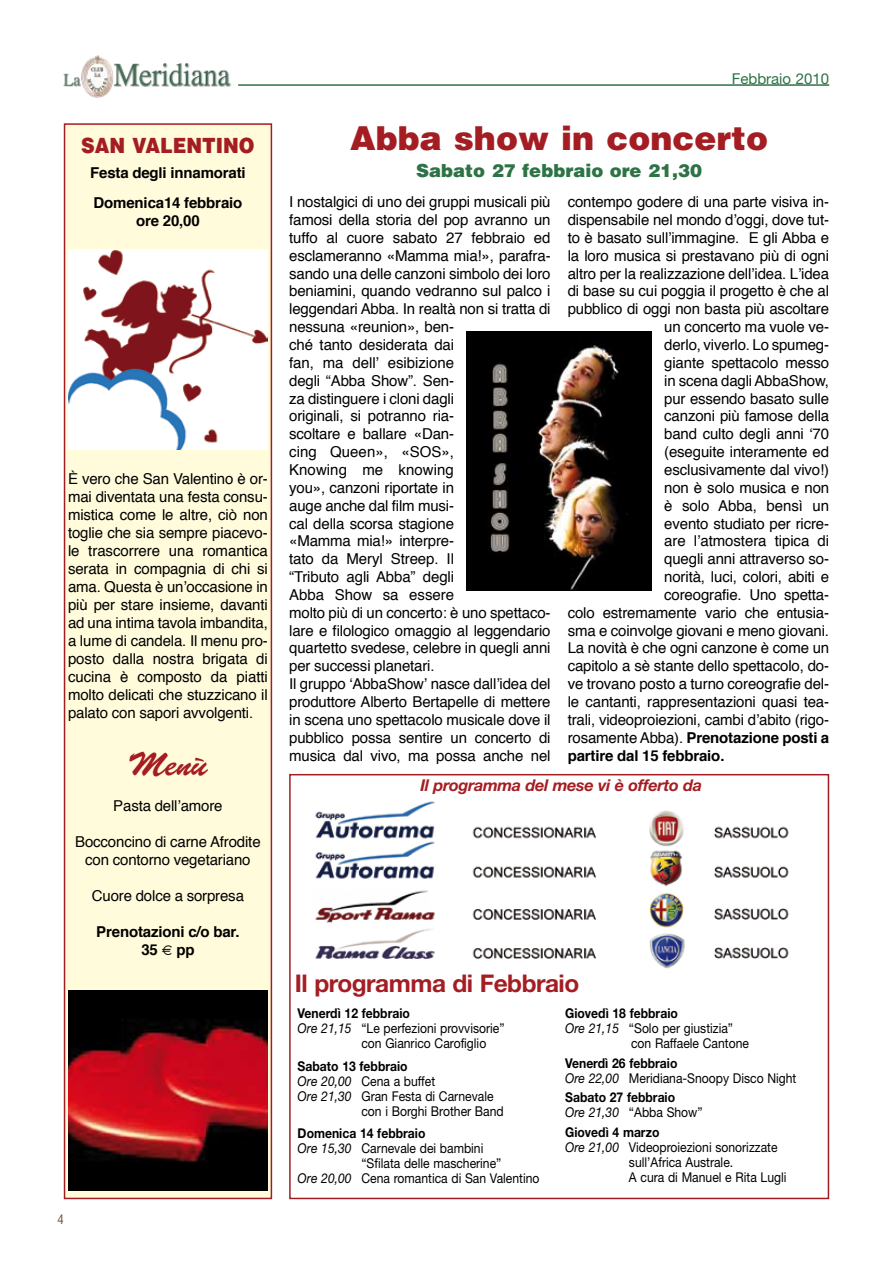
<style>
.page{position:relative;width:893px;height:1263px;background:#fff}
.page>*{position:absolute;margin:0;border:0;box-sizing:border-box;transform-origin:0 0}
.t1{font:900 33px "Helvetica";color:#a41d23}
.t2{font:33px "Brush Script";color:#a41d23}
.t3{font:700 24.45px "Helvetica Neue";letter-spacing:-.02em;color:#a41d23}
.t4{font:900 21px "Helvetica";color:#a41d23;scale:.9 1}
.t5{font:900 18px "Helvetica";color:#2e7346}
.t6{font:italic 700 16.2px "Helvetica Neue";letter-spacing:-.02em;color:#a41d23}
.t7{font:15px/17.9px "Helvetica";letter-spacing:-.01em;color:#000}
.t8{font:700 15px/18px "Helvetica";letter-spacing:-.01em;color:#000;text-align:center}
.t9{font:15px "Helvetica Neue";color:#2e7346}
.t10{font:13.5px/15px "Helvetica Neue";color:#000;scale:.9 1}
.t11{font:700 13.5px/15px "Helvetica Neue";color:#000;scale:.9 1}
.t12{font:condensed 12.75px "Helvetica";color:#6a5741}
.s1{font-weight:400}
.s2{font-style:italic}
.s3{font-weight:700}
.s4{font-weight:400;font-style:italic}
</style>
<div class="page">
<img style="left:114px;top:63px;width:117px;height:24px">
<img style="left:63px;top:73px;width:18px;height:14px">
<img style="left:81px;top:55px;width:33px;height:43px">
<hr style="left:238px;top:84px;width:591px;height:2px;background:#2e7346">
<div style="left:64px;top:123px;width:208px;height:1076px;background:#fffbdb;border:2px solid #a41d23"></div>
<img style="left:68px;top:249px;width:200px;height:200px">
<div style="left:289px;top:774px;width:540px;height:425px;border:2px solid #a41d23"></div>
<img style="left:315px;top:801px;width:474px;height:168px">
<img style="left:467px;top:332px;width:184px;height:258px">
<img style="left:68px;top:991px;width:200px;height:200px">
<h3 class="t4" style="left:81px;top:132px;width:191px">San Valentino</h3>
<p class="t8" style="left:90px;top:157px;width:157px;line-height:30px;text-align:left">Festa degli innamorati<br>Domenica14 febbraio</p>
<p class="t8" style="left:136px;top:211px;width:65px">ore 20,00</p>
<p class="t7" style="left:68px;top:469px;width:201px;text-align:justify">è vero che San Valentino è or&shy;mai diventata una festa consu&shy;mistica come le altre, ciò non toglie che sia sempre piacevo&shy;le trascorrere una romantica serata in compagnia di chi si ama. Questa è un’occasione in più per stare insieme, davanti ad una intima tavola imbandita, a lume di candela. Il menu pro&shy;posto dalla nostra brigata di cucina è composto da piatti molto delicati che stuzzicano il palato con sapori avvolgenti.</p>
<h1 class="t2" style="left:128px;top:746px;width:81px">Menù</h1>
<p class="t7" style="left:113px;top:796px;width:111px">Pasta dell’amore</p>
<p class="t7" style="left:75px;top:832px;width:187px;text-align:center">Bocconcino di carne Afrodite con contorno vegetariano</p>
<p class="t7" style="left:92px;top:886px;width:154px">Cuore dolce a sorpresa</p>
<p class="t8" style="left:96px;top:922px;width:145px">Prenotazioni c/o bar.<br>35 € pp</p>
<p class="t12" style="left:57px;top:1211px;width:8px">4</p>
<p class="t9" style="left:732px;top:70px;width:99px">Febbraio 2010</p>
<h1 class="t1" style="left:350px;top:117px;width:420px">Abba show in concerto</h1>
<p class="t5" style="left:416px;top:159px;width:288px">Sabato 27 febbraio ore 21,30</p>
<p class="t7" style="left:289px;top:193px;width:263px">I nostalgici di uno dei gruppi musicali più famosi della storia del pop avranno un tuffo al cuore sabato 27 febbraio ed esclameranno «Mamma mia!», parafra&shy;sando una delle canzoni simbolo dei loro beniamini, quando vedranno sul palco i leggendari Abba. In realtà non si tratta di nessuna «reunion», ben-<br>ché tanto desiderata dai<br>fan, ma dell’ esibizione<br>degli “Abba Show”. Sen-<br>za distinguere i cloni dagli<br>originali, si potranno ria-<br>scoltare e ballare «Dan-<br>cing Queen», «SOS»,<br>Knowing me knowing<br>you», canzoni riportate in<br>auge anche dal film musi-<br>cal della scorsa stagione<br>«Mamma mia!» interpre-<br>tato da Meryl Streep. Il<br>“Tributo agli Abba” degli<br>Abba Show sa essere<br>molto più di un concerto: è uno spettaco&shy;lare e filologico omaggio al leggendario quartetto svedese, celebre in quegli anni per successi planetari.<br>Il gruppo ‘AbbaShow’ nasce dall’idea del produttore Alberto Bertapelle di mettere in scena uno spettacolo musicale dove il pubblico possa sentire un concerto di musica dal vivo, ma possa anche nel</p>
<p class="t7" style="left:568px;top:193px;width:263px">contempo godere di una parte visiva in-</p>
<p class="t7" style="left:568px;top:210px;width:263px">dispensabile nel mondo d’oggi, dove tut-</p>
<p class="t7" style="left:568px;top:228px;width:263px">to è basato sull’immagine. E gli Abba e</p>
<p class="t7" style="left:568px;top:246px;width:263px">la loro musica si prestavano più di ogni</p>
<p class="t7" style="left:568px;top:264px;width:263px">altro per la realizzazione dell’idea. L’idea</p>
<p class="t7" style="left:568px;top:282px;width:263px">di base su cui poggia il progetto è che al</p>
<p class="t7" style="left:568px;top:300px;width:263px">pubblico di oggi non basta più ascoltare</p>
<p class="t7" style="left:664px;top:317px;width:166px">un concerto ma vuole ve-</p>
<p class="t7" style="left:664px;top:335px;width:166px">derlo, viverlo. Lo spumeg-</p>
<p class="t7" style="left:664px;top:353px;width:166px">giante spettacolo messo</p>
<p class="t7" style="left:664px;top:371px;width:166px">in scena dagli AbbaShow,</p>
<p class="t7" style="left:664px;top:389px;width:166px">pur essendo basato sulle</p>
<p class="t7" style="left:664px;top:407px;width:166px">canzoni più famose della</p>
<p class="t7" style="left:664px;top:425px;width:166px">band culto degli anni ‘70</p>
<p class="t7" style="left:664px;top:442px;width:166px">(eseguite interamente ed</p>
<p class="t7" style="left:664px;top:460px;width:166px">esclusivamente dal vivo!)</p>
<p class="t7" style="left:664px;top:478px;width:166px">non è solo musica e non</p>
<p class="t7" style="left:664px;top:496px;width:166px">è solo Abba, bensì un</p>
<p class="t7" style="left:664px;top:514px;width:166px">evento studiato per ricre-</p>
<p class="t7" style="left:664px;top:532px;width:166px">are l’atmostera tipica di</p>
<p class="t7" style="left:664px;top:550px;width:166px">quegli anni attraverso so-</p>
<p class="t7" style="left:664px;top:567px;width:166px">norità, luci, colori, abiti e</p>
<p class="t7" style="left:664px;top:585px;width:166px">coreografie. Uno spetta-</p>
<p class="t7" style="left:568px;top:603px;width:263px">colo estremamente vario che entusia-</p>
<p class="t7" style="left:568px;top:621px;width:263px">sma e coinvolge giovani e meno giovani.</p>
<p class="t7" style="left:568px;top:639px;width:263px">La novità è che ogni canzone è come un</p>
<p class="t7" style="left:568px;top:657px;width:263px">capitolo a sè stante dello spettacolo, do-</p>
<p class="t7" style="left:568px;top:674px;width:263px">ve trovano posto a turno coreografie del-</p>
<p class="t7" style="left:568px;top:692px;width:263px">le cantanti, rappresentazioni quasi tea-</p>
<p class="t7" style="left:568px;top:710px;width:263px">trali, videoproiezioni, cambi d’abito (rigo-</p>
<p class="t8" style="left:568px;top:728px;width:263px"><span class="s1">rosamente Abba).</span> Prenotazione posti a</p>
<p class="t8" style="left:568px;top:745px;width:158px">partire dal 15 febbraio.</p>
<p class="t6" style="left:420px;top:776px;width:283px">Il programma del mese vi è offerto da</p>
<h2 class="t3" style="left:295px;top:968px;width:286px">Il programma di Febbraio</h2>
<p class="t11" style="left:298px;top:1006px;width:126px">Venerdì 12 febbraio</p>
<p class="t10" style="left:298px;top:1021px;width:231px"><span class="s2">Ore 21,15</span> “Le perfezioni provvisorie”</p>
<p class="t10" style="left:361px;top:1036px;width:140px">con Gianrico Carofiglio</p>
<p class="t11" style="left:298px;top:1058px;width:124px">Sabato 13 febbraio</p>
<p class="t10" style="left:298px;top:1073px;width:154px"><span class="s2">Ore 20,00</span> Cena a buffet</p>
<p class="t10" style="left:298px;top:1088px;width:219px"><span class="s2">Ore 21,30</span> Gran Festa di Carnevale</p>
<p class="t10" style="left:361px;top:1103px;width:160px">con i Borghi Brother Band</p>
<p class="t11" style="left:298px;top:1126px;width:143px">Domenica 14 febbraio</p>
<p class="t10" style="left:298px;top:1141px;width:208px"><span class="s2">Ore 15,30</span> Carnevale dei bambini</p>
<p class="t10" style="left:361px;top:1156px;width:157px">“Sfilata delle mascherine”</p>
<p class="t10" style="left:298px;top:1171px;width:270px"><span class="s2">Ore 20,00</span> Cena romantica di San Valentino</p>
<p class="t11" style="left:565px;top:1006px;width:127px">Giovedì 18 febbraio</p>
<p class="t10" style="left:565px;top:1021px;width:188px"><span class="s2">Ore 21,15</span> “Solo per giustizia”</p>
<p class="t10" style="left:631px;top:1036px;width:133px">con Raffaele Cantone</p>
<p class="t10" style="left:565px;top:1055px;width:258px"><span class="s3">Venerdì 26 febbraio<br></span><span class="s2">Ore 22,00</span> Meridiana-Snoopy Disco Night</p>
<p class="t11" style="left:565px;top:1090px;width:154px">Sabato 27 febbraio<br><span class="s4">Ore 21,30</span> <span class="s1">“Abba Show”</span></p>
<p class="t11" style="left:565px;top:1124px;width:106px">Giovedì 4 marzo</p>
<p class="t10" style="left:565px;top:1139px;width:237px"><span class="s2">Ore 21,00</span> Videoproiezioni sonorizzate</p>
<p class="t10" style="left:629px;top:1154px;width:117px">sull’Africa Australe.</p>
<p class="t10" style="left:565px;top:1169px;width:41px">A</p>
<p class="t10" style="left:640px;top:1169px;width:164px">cura di Manuel e Rita Lugli</p>
</div>
